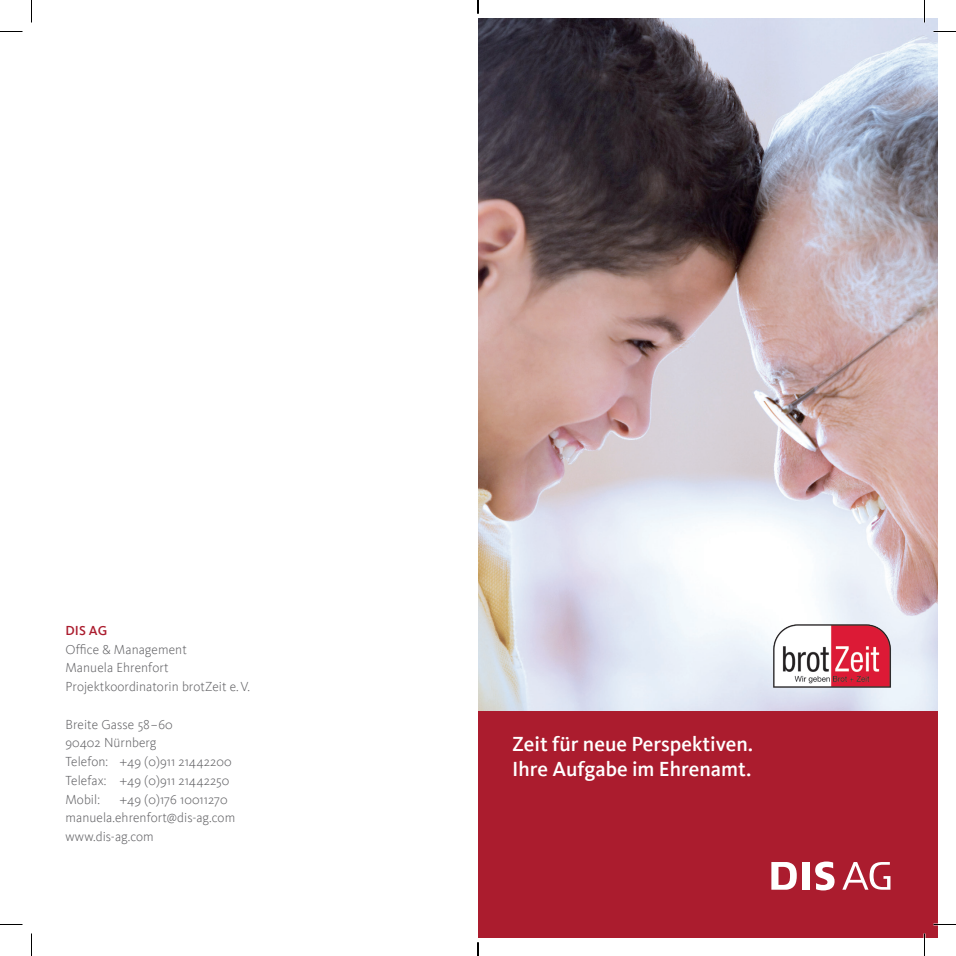
<style>
.page{position:relative;width:956px;height:956px;background:#fff}
.page>*{position:absolute;margin:0;border:0;box-sizing:border-box;transform-origin:0 0}
.t1{font:500 21px/25.5px "Kievit";color:#fff}
.t2{font:300 13.5px/18.8px "Kievit";letter-spacing:.005em;color:#636366}
.t3{font:500 13.5px "Kievit";color:#ab1c2e}
</style>
<div class="page">
<div style="left:478px;top:711px;width:459px;height:226px;background:#ab1c2e"></div>
<img style="left:478px;top:19px;width:459px;height:692px">
<img style="left:773px;top:624px;width:118px;height:64px">
<svg style="left:771px;top:862px;width:26px;height:28px"></svg>
<div style="left:802px;top:862px;width:7px;height:28px;background:#fff"></div>
<svg style="left:815px;top:861px;width:19px;height:29px"></svg>
<svg style="left:842px;top:862px;width:48px;height:28px"></svg>
<hr style="left:933px;top:923px;width:23px;height:2px;background:#fff">
<hr style="left:923px;top:0;width:2px;height:23px;background:#fff">
<hr style="left:923px;top:933px;width:2px;height:23px;background:#fff">
<svg style="left:0;top:31px;width:22px;height:1px"></svg>
<svg style="left:933px;top:31px;width:23px;height:1px"></svg>
<svg style="left:0;top:924px;width:22px;height:1px"></svg>
<svg style="left:933px;top:924px;width:23px;height:1px"></svg>
<svg style="left:31px;top:0;width:1px;height:23px"></svg>
<svg style="left:31px;top:933px;width:1px;height:23px"></svg>
<svg style="left:924px;top:0;width:1px;height:23px"></svg>
<svg style="left:924px;top:933px;width:1px;height:23px"></svg>
<svg style="left:477px;top:0;width:2px;height:14px"></svg>
<svg style="left:477px;top:942px;width:2px;height:14px"></svg>
<p class="t3" style="left:66px;top:623px;width:43px">DIS AG</p>
<p class="t2" style="left:66px;top:640px;width:186px">Office &amp; Management<br>Manuela Ehrenfort<br>Projektkoordinatorin brotZeit e.V.</p>
<p class="t2" style="left:66px;top:715px;width:168px">Breite Gasse 58–60<br>90402 Nürnberg<br>Telefon: +49 (0)911 21442200<br>Telefax: +49 (0)911 21442250<br>Mobil:</p>
<p class="t2" style="left:66px;top:790px;width:171px;text-indent:54px">+49 (0)176 10011270 manuela.ehrenfort@dis-ag.com www.dis-ag.com</p>
<h1 class="t1" style="left:512px;top:731px;width:243px">Zeit für neue Perspektiven.<br>Ihre Aufgabe im Ehrenamt.</h1>
</div>
